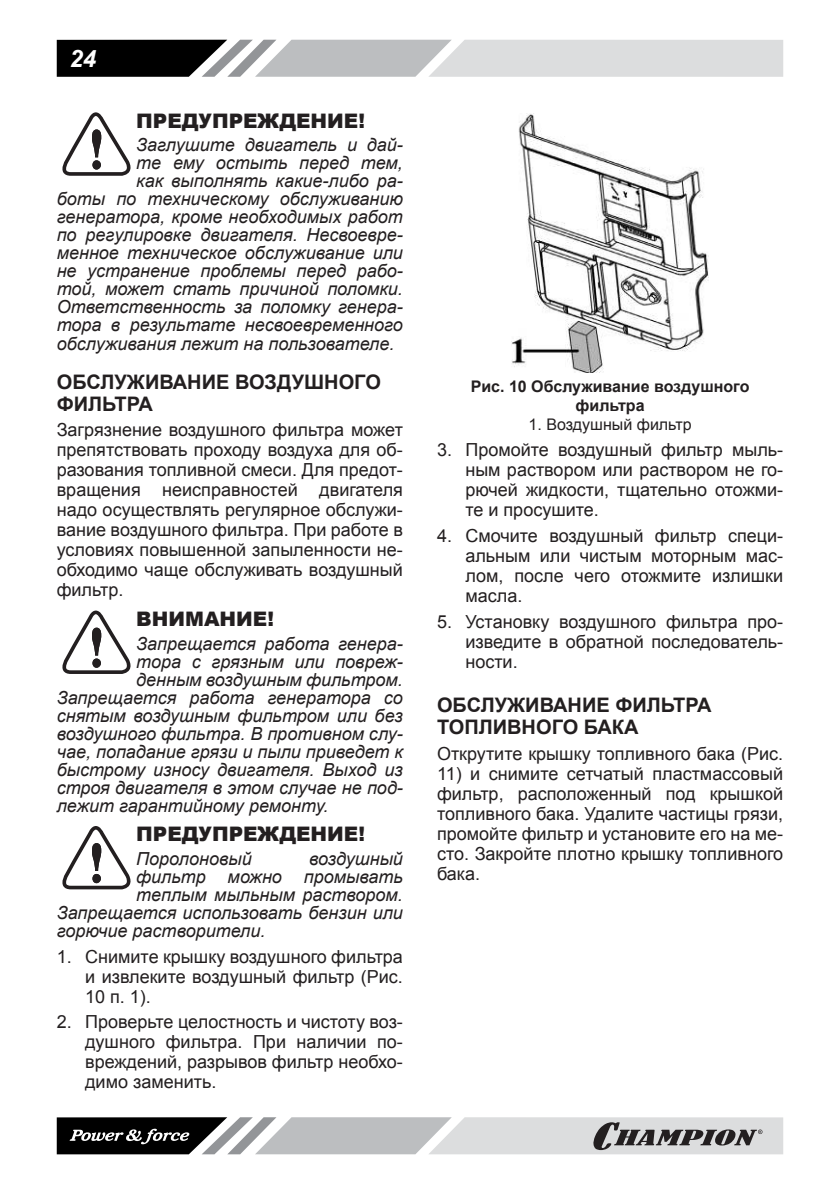
<style>
.page{position:relative;width:840px;height:1191px;background:#fff}
.page>*{position:absolute;margin:0;border:0;box-sizing:border-box;transform-origin:0 0}
.t1{font:italic 700 24px "Arial";color:#fff}
.t2{font:700 20px/22px "Arial";color:#231f20}
.t3{font:900 20px "Arial";color:#231f20}
.t4{font:18px/20px "Arial";color:#231f20;text-align:justify}
.t5{font:italic 18px "Arial";color:#231f20}
.t6{font:700 16px/19.2px "Arial";color:#231f20;text-align:center}
.t7{font:16px "Arial";color:#231f20}
</style>
<div class="page">
<svg style="left:57px;top:40px;width:725px;height:37px;background:#a7a8a9"></svg>
<svg style="left:57px;top:1117px;width:725px;height:37px;background:#a1a1a2"></svg>
<svg style="left:62px;top:112px;width:69px;height:64px"></svg>
<svg style="left:62px;top:610px;width:69px;height:64px"></svg>
<svg style="left:62px;top:826px;width:69px;height:63px"></svg>
<img style="left:511px;top:113px;width:197px;height:260px">
<h1 class="t1" style="left:70px;top:44px;width:28px">24</h1>
<p class="t3" style="left:136px;top:106px;width:230px">ПРЕДУПРЕЖДЕНИЕ!</p>
<p class="t5" style="left:136px;top:133px;width:268px">Заглушите двигатель и дай-</p>
<p class="t5" style="left:136px;top:151px;width:268px">те ему остыть перед тем,</p>
<p class="t5" style="left:136px;top:169px;width:268px">как выполнять какие-либо ра-</p>
<p class="t5" style="left:57px;top:187px;width:347px">боты по техническому обслуживанию</p>
<p class="t5" style="left:57px;top:205px;width:347px">генератора, кроме необходимых работ</p>
<p class="t5" style="left:57px;top:223px;width:347px">по регулировке двигателя. Несвоевре-</p>
<p class="t5" style="left:57px;top:241px;width:347px">менное техническое обслуживание или</p>
<p class="t5" style="left:57px;top:259px;width:347px">не устранение проблемы перед рабо-</p>
<p class="t5" style="left:57px;top:277px;width:347px">той, может стать причиной поломки.</p>
<p class="t5" style="left:57px;top:295px;width:347px">Ответственность за поломку генера-</p>
<p class="t5" style="left:57px;top:313px;width:347px">тора в результате несвоевременного</p>
<p class="t5" style="left:57px;top:331px;width:339px">обслуживания лежит на пользователе.</p>
<p class="t2" style="left:57px;top:371px;width:325px">ОБСЛУЖИВАНИЕ ВОЗДУШНОГО<br>ФИЛЬТРА</p>
<p class="t4" style="left:57px;top:420px;width:347px">Загрязнение воздушного фильтра может препятствовать проходу воздуха для об&shy;разования топливной смеси. Для предот&shy;вращения неисправностей двигателя надо осуществлять регулярное обслужи&shy;вание воздушного фильтра. При работе в условиях повышенной запыленности не&shy;обходимо чаще обслуживать воздушный фильтр.</p>
<p class="t3" style="left:136px;top:604px;width:139px">ВНИМАНИЕ!</p>
<p class="t5" style="left:136px;top:631px;width:268px">Запрещается работа генера-</p>
<p class="t5" style="left:136px;top:649px;width:268px">тора с грязным или повреж-</p>
<p class="t5" style="left:136px;top:667px;width:268px">денным воздушным фильтром.</p>
<p class="t5" style="left:57px;top:685px;width:347px">Запрещается работа генератора со</p>
<p class="t5" style="left:57px;top:703px;width:347px">снятым воздушным фильтром или без</p>
<p class="t5" style="left:57px;top:721px;width:347px">воздушного фильтра. В противном слу-</p>
<p class="t5" style="left:57px;top:739px;width:347px">чае, попадание грязи и пыли приведет к</p>
<p class="t5" style="left:57px;top:757px;width:347px">быстрому износу двигателя. Выход из</p>
<p class="t5" style="left:57px;top:775px;width:347px">строя двигателя в этом случае не под-</p>
<p class="t5" style="left:57px;top:793px;width:273px">лежит гарантийному ремонту.</p>
<p class="t3" style="left:136px;top:819px;width:230px">ПРЕДУПРЕЖДЕНИЕ!</p>
<p class="t5" style="left:136px;top:847px;width:117px">Поролоновый</p>
<p class="t5" style="left:309px;top:847px;width:95px">воздушный</p>
<p class="t5" style="left:136px;top:865px;width:268px">фильтр можно промывать</p>
<p class="t5" style="left:136px;top:883px;width:268px">теплым мыльным раствором.</p>
<p class="t5" style="left:57px;top:901px;width:347px">Запрещается использовать бензин или</p>
<p class="t5" style="left:57px;top:919px;width:210px">горючие растворители.</p>
<p class="t4" style="left:85px;top:946px;width:319px;text-indent:-28px">1. Снимите крышку воздушного фильтра и извлеките воздушный фильтр (Рис.<br>10 п. 1).</p>
<p class="t4" style="left:85px;top:1012px;width:319px;text-indent:-28px">2. Проверьте целостность и чистоту воз&shy;душного фильтра. При наличии по&shy;вреждений, разрывов фильтр необхо&shy;димо заменить.</p>
<p class="t6" style="left:470px;top:377px;width:280px">Рис. 10 Обслуживание воздушного фильтра</p>
<p class="t7" style="left:528px;top:414px;width:164px">1. Воздушный фильтр</p>
<p class="t4" style="left:465px;top:440px;width:319px;text-indent:-28px">3. Промойте воздушный фильтр мыль&shy;ным раствором или раствором не го&shy;рючей жидкости, тщательно отожми&shy;те и просушите.</p>
<p class="t4" style="left:465px;top:525px;width:319px;text-indent:-28px">4. Смочите воздушный фильтр специ&shy;альным или чистым моторным мас&shy;лом, после чего отожмите излишки масла.</p>
<p class="t4" style="left:465px;top:611px;width:319px;text-indent:-28px">5. Установку воздушного фильтра про&shy;изведите в обратной последователь&shy;ности.</p>
<p class="t2" style="left:437px;top:694px;width:276px">ОБСЛУЖИВАНИЕ ФИЛЬТРА<br>ТОПЛИВНОГО БАКА</p>
<p class="t4" style="left:437px;top:743px;width:347px">Открутите крышку топливного бака (Рис.</p>
<p class="t4" style="left:437px;top:763px;width:347px">11) и снимите сетчатый пластмассовый фильтр, расположенный под крышкой топливного бака. Удалите частицы грязи, промойте фильтр и установите его на ме&shy;сто. Закройте плотно крышку топливного бака.</p>
</div>
